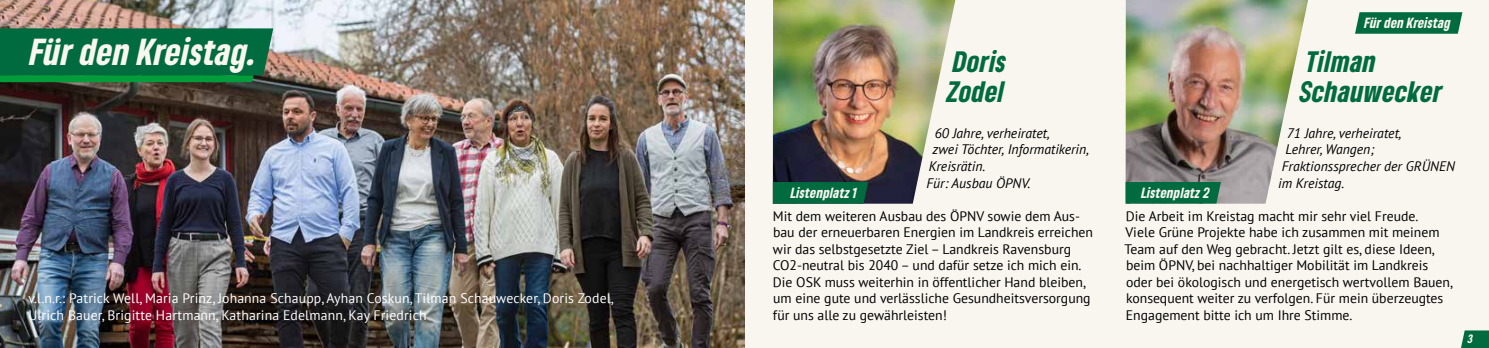
<style>
.page{position:relative;width:1489px;height:348px;background:#fff}
.page>*{position:absolute;margin:0;border:0;box-sizing:border-box;transform-origin:0 0}
.t1{font:italic 900 condensed 35px "Gruene Type";letter-spacing:.01em;color:#f9f6f0}
.t2{font:italic 900 condensed 27.5px/30px "Gruene Type";letter-spacing:.02em;color:#006b3e}
.t3{font:13.75px/16.5px "PT Sans";color:#000}
.t4{font:13.75px/16.5px "PT Sans";letter-spacing:.01em;color:#fff}
.t5{font:italic 13.75px "PT Sans";color:#000}
.t6{font:italic 900 condensed 13.75px "Gruene Type";letter-spacing:.015em;color:#f9f6f0}
.t7{font:italic 900 condensed 11.25px "Gruene Type";color:#f9f6f0}
</style>
<div class="page">
<div style="left:744px;top:0;width:744px;height:347px;background:#f9f6f0"></div>
<svg style="left:1461px;top:330px;width:27px;height:17px"></svg>
<img style="left:0;top:0;width:744px;height:347px">
<svg style="left:0;top:28px;width:273px;height:54px;background:#04703e"></svg>
<svg style="left:1355px;top:12px;width:107px;height:22px;background:#0e7348"></svg>
<img style="left:772px;top:0;width:183px;height:203px">
<img style="left:1125px;top:0;width:182px;height:203px">
<div style="left:772px;top:182px;width:96px;height:21px;background:#006b3e"></div>
<div style="left:1125px;top:182px;width:95px;height:21px;background:#006b3e"></div>
<h1 class="t1" style="left:30px;top:28px;width:228px">Für den Kreistag.</h1>
<p class="t4" style="left:28px;top:289px;width:586px">v.l.n.r.: Patrick Well, Maria Prinz, Johanna Schaupp, Ayhan Coskun, Tilman Schauwecker, Doris Zodel,<br>Ulrich Bauer, Brigitte Hartmann, Katharina Edelmann, Kay Friedrich</p>
<p class="t6" style="left:1364px;top:13px;width:88px">Für den Kreistag</p>
<h2 class="t2" style="left:947px;top:45px;width:61px">Doris<br>Zodel</h2>
<h2 class="t2" style="left:1299px;top:45px;width:144px">Tilman<br>Schauwecker</h2>
<p class="t5" style="left:1286px;top:124px;width:116px">71 Jahre, verheiratet,</p>
<p class="t5" style="left:1285px;top:140px;width:90px">Lehrer, Wangen;</p>
<p class="t5" style="left:1281px;top:157px;width:174px">Fraktionssprecher der GRÜNEN</p>
<p class="t5" style="left:1278px;top:173px;width:68px">im Kreistag.</p>
<p class="t3" style="left:1124px;top:207px;width:330px">Die Arbeit im Kreistag macht mir sehr viel Freude.<br>Viele Grüne Projekte habe ich zusammen mit meinem Team auf den Weg gebracht. Jetzt gilt es, diese Ideen, beim ÖPNV, bei nachhaltiger Mobilität im Landkreis oder bei ökologisch und energetisch wertvollem Bauen, konsequent weiter zu verfolgen. Für mein überzeugtes Engagement bitte ich um Ihre Stimme.</p>
<p class="t5" style="left:934px;top:124px;width:116px">60 Jahre, verheiratet,</p>
<p class="t5" style="left:932px;top:140px;width:158px">zwei Töchter, Informatikerin,</p>
<p class="t5" style="left:928px;top:157px;width:58px">Kreisrätin.</p>
<p class="t5" style="left:926px;top:173px;width:106px">Für: Ausbau ÖPNV.</p>
<p class="t3" style="left:772px;top:207px;width:322px">Mit dem weiteren Ausbau des ÖPNV sowie dem Aus&shy;bau der erneuerbaren Energien im Landkreis erreichen wir das selbstgesetzte Ziel – Landkreis Ravensburg CO2-neutral bis 2040 – und dafür setze ich mich ein.<br>Die OSK muss weiterhin in öffentlicher Hand bleiben, um eine gute und verlässliche Gesundheitsversorgung für uns alle zu gewährleisten!</p>
<p class="t6" style="left:791px;top:183px;width:68px">Listenplatz 1</p>
<p class="t6" style="left:1141px;top:183px;width:70px">Listenplatz 2</p>
<p class="t7" style="left:1467px;top:331px;width:7px">3</p>
</div>
